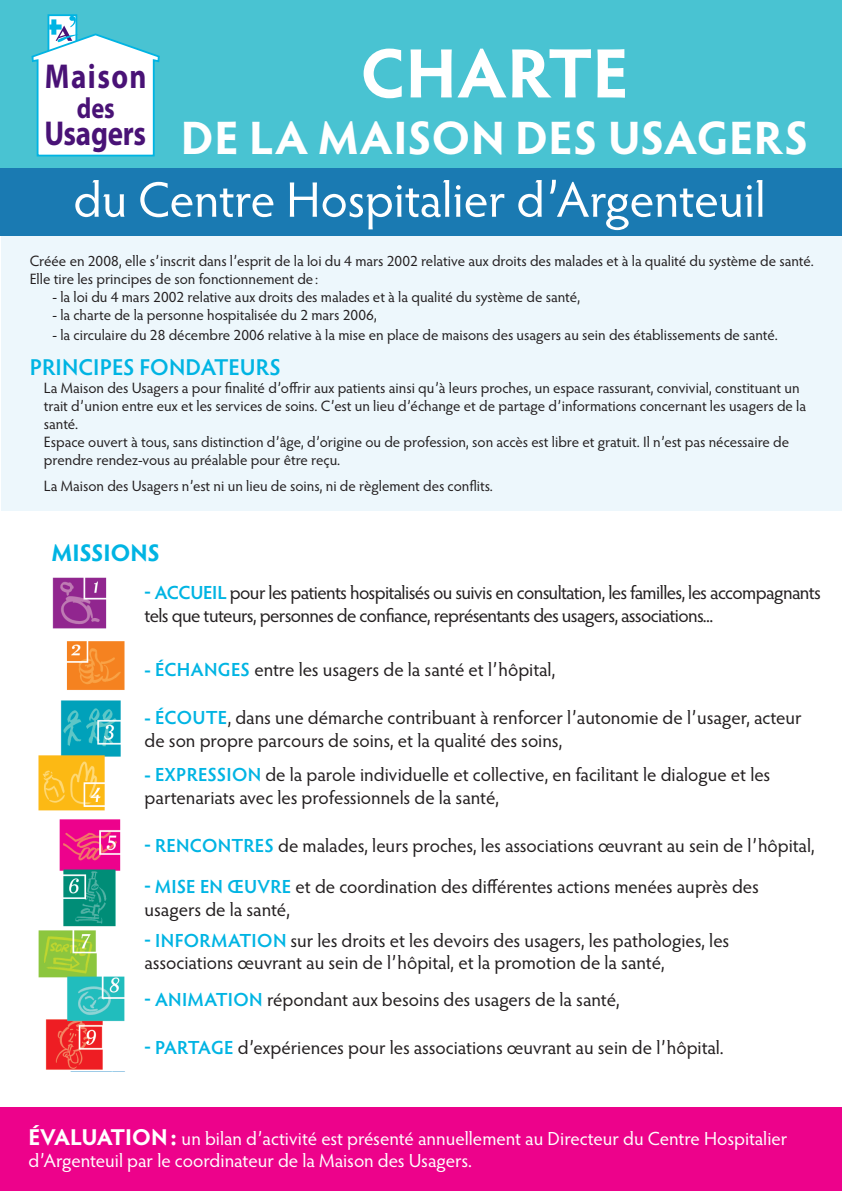
<style>
.page{position:relative;width:842px;height:1191px;background:#fff}
.page>*{position:absolute;margin:0;border:0;box-sizing:border-box;transform-origin:0 0}
.t1{font:700 70px "Hypatia Sans Pro";letter-spacing:.005em;color:#fff}
.t2{font:50px "Hypatia Sans Pro";letter-spacing:-.005em;color:#fff}
.t3{font:700 47px "Hypatia Sans Pro";letter-spacing:.005em;color:#fff}
.t4{font:700 34.6px "Myriad Pro";letter-spacing:-.01em;color:#491276;scale:.84 1}
.t5{font:700 29.2px "Myriad Pro";color:#491276;scale:.84 1}
.t6{font:700 24px "Hypatia Sans Pro";letter-spacing:-.01em;color:#00b4e3}
.t7{font:600 23px "Hypatia Sans Pro";color:#00b4e3}
.t8{font:19px/22.8px "Hypatia Sans Pro";letter-spacing:-.005em;color:#231f20}
.t9{font:19px/22.8px "Hypatia Sans Pro";letter-spacing:-.035em;color:#231f20}
.t10{font:19px/22.8px "Hypatia Sans Pro";letter-spacing:-.005em;color:#fff}
.t11{font:15px/18px "Hypatia Sans Pro";letter-spacing:-.005em;color:#231f20}
.s1{font-weight:600;color:#00b4e3}
.s2{font-weight:700;font-size:23px}
</style>
<div class="page">
<div style="left:0;top:0;width:842px;height:169px;background:#49c3d2"></div>
<div style="left:48px;top:14px;width:29px;height:42px;border:2px solid #00b4e3"></div>
<svg style="left:31px;top:16px;width:129px;height:141px"></svg>
<div style="left:1px;top:236px;width:841px;height:274px;background:#edf7fc"></div>
<img style="left:38px;top:577px;width:87px;height:493px">
<div style="left:0;top:1107px;width:842px;height:84px;background:#ed028b"></div>
<div style="left:0;top:169px;width:842px;height:67px;background:#1a7ab2"></div>
<p class="t4" style="left:45px;top:54px;width:123px">Maison</p>
<p class="t5" style="left:77px;top:89px;width:47px">des</p>
<p class="t4" style="left:44px;top:111px;width:123px">Usagers</p>
<p class="t1" style="left:360px;top:24px;width:270px">CHARTE</p>
<p class="t3" style="left:181px;top:104px;width:629px">DE LA MAISON DES USAGERS</p>
<p class="t2" style="left:73px;top:166px;width:694px">du Centre Hospitalier d’Argenteuil</p>
<p class="t11" style="left:30px;top:252px;width:785px">Créée en 2008, elle s’inscrit dans l’esprit de la loi du 4 mars 2002 relative aux droits des malades et à la qualité du système de santé.</p>
<p class="t11" style="left:30px;top:270px;width:290px">Elle tire les principes de son fonctionnement de :</p>
<p class="t11" style="left:52px;top:288px;width:529px">- la loi du 4 mars 2002 relative aux droits des malades et à la qualité du système de santé,</p>
<p class="t11" style="left:52px;top:306px;width:326px">- la charte de la personne hospitalisée du 2 mars 2006,</p>
<p class="t11" style="left:52px;top:325px;width:727px">- la circulaire du 28 décembre 2006 relative à la mise en place de maisons des usagers au sein des établissements de santé.</p>
<p class="t7" style="left:30px;top:351px;width:253px">PRINCIPES FONDATEURS</p>
<p class="t11" style="left:44px;top:378px;width:764px">La Maison des Usagers a pour finalité d’offrir aux patients ainsi qu’à leurs proches, un espace rassurant, convivial, constituant un trait d’union entre eux et les services de soins. C’est un lieu d’échange et de partage d’informations concernant les usagers de la santé.</p>
<p class="t11" style="left:44px;top:432px;width:747px">Espace ouvert à tous, sans distinction d’âge, d’origine ou de profession, son accès est libre et gratuit. Il n’est pas nécessaire de prendre rendez-vous au préalable pour être reçu.</p>
<p class="t11" style="left:44px;top:476px;width:450px">La Maison des Usagers n’est ni un lieu de soins, ni de règlement des conflits.</p>
<p class="t6" style="left:52px;top:536px;width:110px">MISSIONS</p>
<p class="t9" style="left:145px;top:580px;width:678px"><span class="s1">- ACCUEIL</span> pour les patients hospitalisés ou suivis en consultation, les familles, les accompagnants tels que tuteurs, personnes de confiance, représentants des usagers, associations...</p>
<p class="t8" style="left:145px;top:657px;width:412px"><span class="s1">- ÉCHANGES</span> entre les usagers de la santé et l’hôpital,</p>
<p class="t8" style="left:145px;top:705px;width:659px"><span class="s1">- ÉCOUTE</span>, dans une démarche contribuant à renforcer l’autonomie de l’usager, acteur de son propre parcours de soins, et la qualité des soins,</p>
<p class="t8" style="left:145px;top:762px;width:627px"><span class="s1">- EXPRESSION</span> de la parole individuelle et collective, en facilitant le dialogue et les partenariats avec les professionnels de la santé,</p>
<p class="t8" style="left:145px;top:834px;width:672px"><span class="s1">- RENCONTRES</span> de malades, leurs proches, les associations œuvrant au sein de l’hôpital,</p>
<p class="t8" style="left:145px;top:874px;width:616px"><span class="s1">- MISE EN ŒUVRE</span> et de coordination des différentes actions menées auprès des usagers de la santé,</p>
<p class="t8" style="left:145px;top:928px;width:586px"><span class="s1">- INFORMATION</span> sur les droits et les devoirs des usagers, les pathologies, les associations œuvrant au sein de l’hôpital, et la promotion de la santé,</p>
<p class="t8" style="left:145px;top:987px;width:477px"><span class="s1">- ANIMATION</span> répondant aux besoins des usagers de la santé,</p>
<p class="t8" style="left:145px;top:1035px;width:580px"><span class="s1">- PARTAGE</span> d’expériences pour les associations œuvrant au sein de l’hôpital.</p>
<p class="t10" style="left:28px;top:1126px;width:761px"><span class="s2">ÉVALUATION:</span> un bilan d’activité est présenté annuellement au Directeur du Centre Hospitalier d’Argenteuil par le coordinateur de la Maison des Usagers.</p>
</div>
